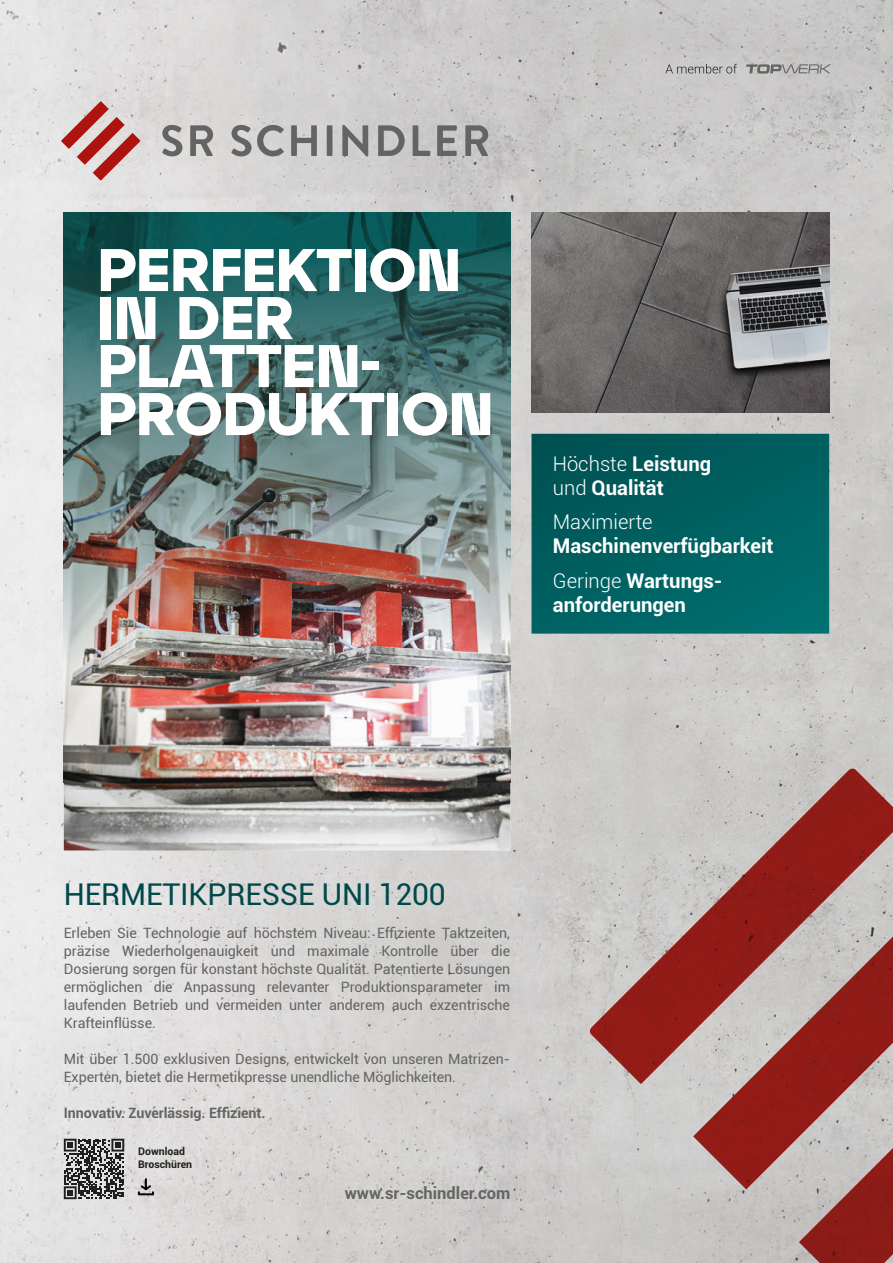
<style>
.page{position:relative;width:893px;height:1263px;background:#fff}
.page>*{position:absolute;margin:0;border:0;box-sizing:border-box;transform-origin:0 0}
.t1{font:700 60px/48px "Atyp Display";color:#fff}
.t2{font:30px "Roboto";letter-spacing:-.005em;color:#00494a}
.t3{font:700 20.25px/24px "Roboto";color:#fff}
.t4{font:300 20.25px "Roboto";color:#fff}
.t5{font:700 16.5px "Roboto";color:#646463}
.t6{font:14.25px/18px "Roboto";letter-spacing:-.005em;color:#646463;text-align:justify}
.t7{font:700 14.25px "Roboto";letter-spacing:-.005em;color:#646463}
.t8{font:700 10.5px/13.5px "Roboto";color:#1d1d1b}
.s1{font-weight:300}
</style>
<div class="page">
<img style="left:0;top:0;width:893px;height:255px">
<div style="left:0;top:255px;width:89px;height:1008px;background:#eaeaea"></div>
<img style="left:510px;top:255px;width:345px;height:376px">
<div style="left:855px;top:255px;width:38px;height:513px;background:#cbc9c7"></div>
<img style="left:498px;top:631px;width:357px;height:632px">
<img style="left:89px;top:850px;width:409px;height:413px">
<img style="left:532px;top:213px;width:297px;height:199px">
<svg style="left:665px;top:64px;width:72px;height:10px"></svg>
<svg style="left:746px;top:64px;width:85px;height:10px"></svg>
<svg style="left:61px;top:101px;width:79px;height:80px;background:#d1a2a0"></svg>
<svg style="left:162px;top:125px;width:20px;height:31px"></svg>
<svg style="left:190px;top:125px;width:23px;height:31px"></svg>
<svg style="left:231px;top:125px;width:53px;height:31px;background:#a7a5a5"></svg>
<svg style="left:291px;top:125px;width:26px;height:31px"></svg>
<div style="left:327px;top:125px;width:5px;height:31px;background:#646463"></div>
<svg style="left:342px;top:125px;width:26px;height:31px"></svg>
<svg style="left:378px;top:125px;width:27px;height:31px"></svg>
<svg style="left:413px;top:125px;width:17px;height:31px"></svg>
<svg style="left:437px;top:125px;width:20px;height:31px"></svg>
<svg style="left:465px;top:125px;width:23px;height:31px"></svg>
<img style="left:589px;top:768px;width:304px;height:316px">
<img style="left:693px;top:924px;width:200px;height:265px">
<img style="left:799px;top:1135px;width:94px;height:128px">
<img style="left:64px;top:782px;width:446px;height:68px">
<img style="left:64px;top:213px;width:446px;height:569px">
<svg style="left:532px;top:434px;width:297px;height:200px;background:#006061"></svg>
<svg style="left:64px;top:1139px;width:60px;height:60px;background:#727270"></svg>
<svg style="left:138px;top:1178px;width:16px;height:17px"></svg>
<h1 class="t1" style="left:98px;top:243px;width:397px">PERFEKTION<br>IN DER<br>PLATTEN-<br>PRODUKTION</h1>
<h3 class="t3" style="left:553px;top:451px;width:160px"><span class="s1">Höchste</span> Leistung <span class="s1">und</span> Qualität</h3>
<h3 class="t4" style="left:553px;top:508px;width:101px">Maximierte</h3>
<h3 class="t3" style="left:553px;top:528px;width:222px;line-height:34.5px">Maschinenverfügbarkeit<br><span class="s1">Geringe</span> Wartungs-</h3>
<h3 class="t3" style="left:553px;top:592px;width:135px">anforderungen</h3>
<h2 class="t2" style="left:64px;top:873px;width:383px">HERMETIKPRESSE UNI 1200</h2>
<p class="t6" style="left:64px;top:923px;width:448px">Erleben Sie Technologie auf höchstem Niveau: Effiziente Taktzeiten, präzise Wiederholgenauigkeit und maximale Kontrolle über die Dosierung sorgen für konstant höchste Qualität. Patentierte Lösungen ermöglichen die Anpassung relevanter Produktionsparameter im laufenden Betrieb und vermeiden unter anderem auch exzentrische Krafteinflüsse.</p>
<p class="t6" style="left:64px;top:1049px;width:448px">Mit über 1.500 exklusiven Designs, entwickelt von unseren Matrizen-<br>Experten, bietet die Hermetikpresse unendliche Möglichkeiten.</p>
<p class="t7" style="left:64px;top:1103px;width:203px">Innovativ. Zuverlässig. Effizient.</p>
<p class="t8" style="left:138px;top:1144px;width:55px">Download<br>Broschüren</p>
<p class="t5" style="left:345px;top:1182px;width:167px">www.sr-schindler.com</p>
</div>
